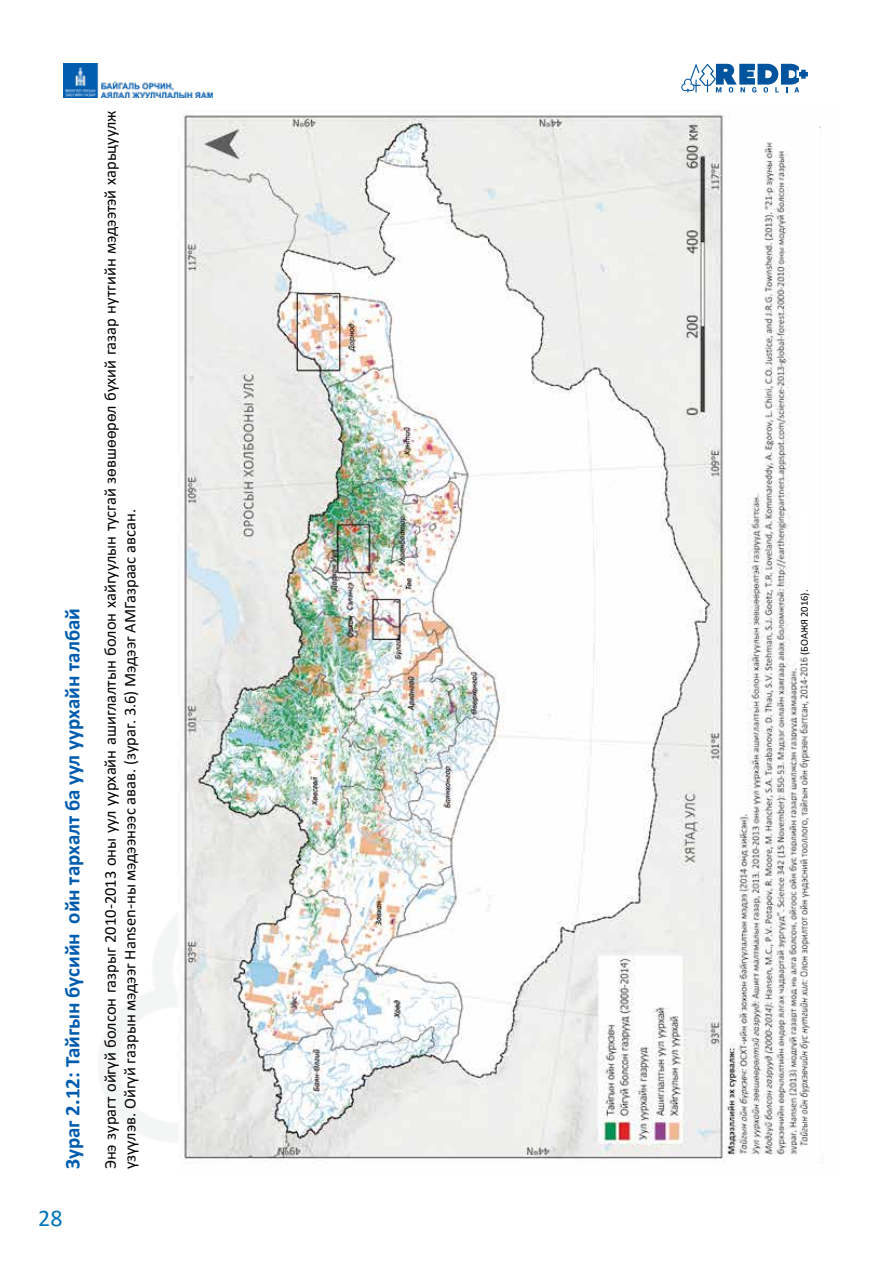
<style>
.page{position:relative;width:893px;height:1263px;background:#fff}
.page>*{position:absolute;margin:0;border:0;box-sizing:border-box;transform-origin:0 0}
.t1{font:24px "Calibri";color:#0075b9}
.t2{font:700 21px "Calibri";color:#005cae}
.t3{font:16.5px/19.8px "Calibri";color:#000}
.t4{font:10.5px "Calibri";color:#000}
</style>
<div class="page">
<svg style="left:681px;top:64px;width:127px;height:28px"></svg>
<img style="left:64px;top:64px;width:149px;height:34px">
<img style="left:179px;top:114px;width:646px;height:1050px">
<img style="left:797px;top:116px;width:22px;height:1048px">
<div style="left:800px;top:512px;width:10px;height:143px;background:#fff"></div>
<p class="t2" style="left:58px;top:1169px;width:563px;rotate:-90deg">Зураг 2.12: Тайгын бүсийн ойн тархалт ба уул уурхайн талбай</p>
<h1 class="t1" style="left:38px;top:1201px;width:26px">28</h1>
<p class="t3" style="left:100px;top:1169px;width:1060px;rotate:-90deg">Энэ зурагт ойгүй болсон газрыг 2010-2013 оны уул уурхайн ашиглалтын болон хайгуулын тусгай зөвшөөрөл бүхий газар нутгийн мэдээтэй харьцуулж үзүүлэв. Ойгүй газрын мэдээг Hansen-ны мэдээнээс авав. (зураг. 3.6) Мэдээг АМГазраас авсан.</p>
<p class="t4" style="left:797px;top:655px;width:67px;rotate:-90deg">(БОАЖЯ 2016).</p>
</div>
